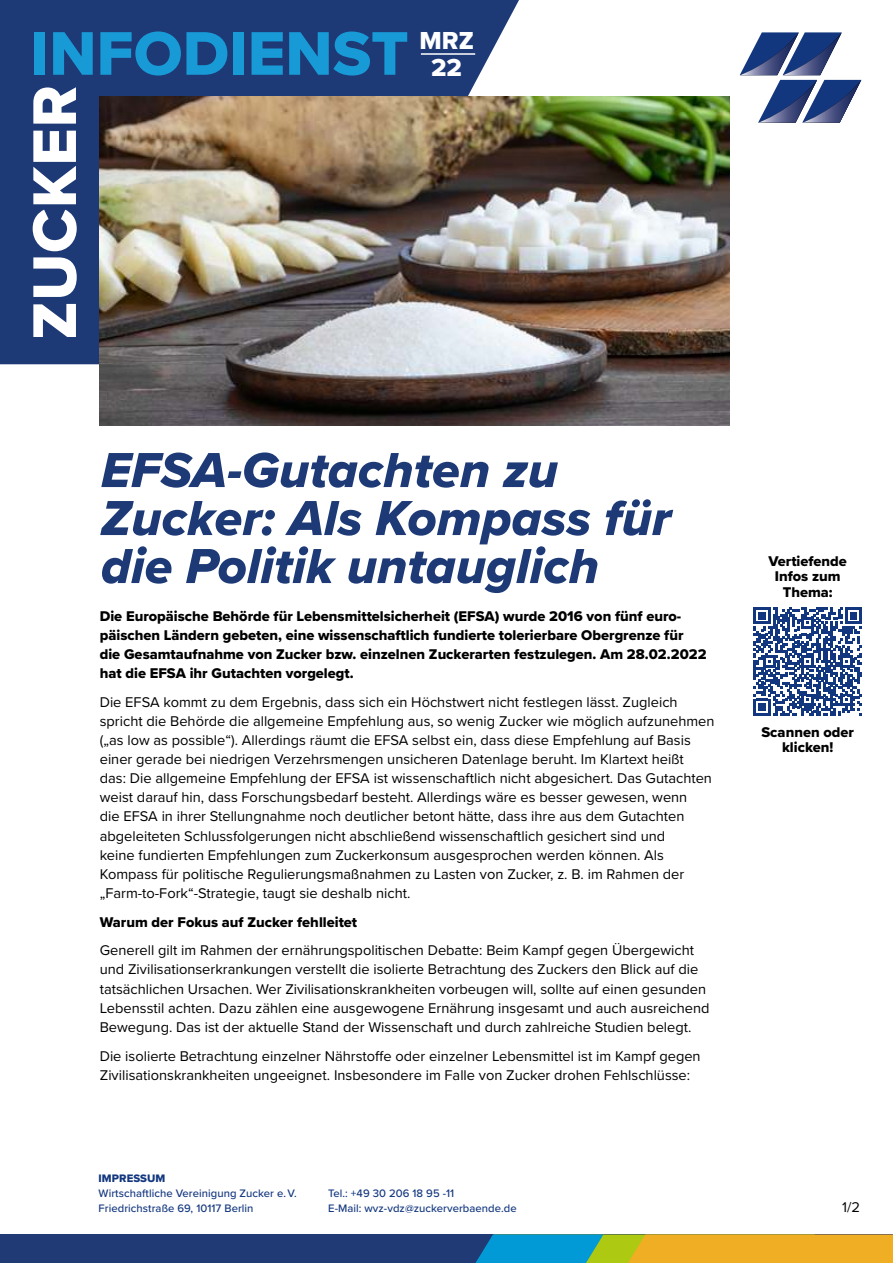
<style>
.page{position:relative;width:893px;height:1263px;background:#fff}
.page>*{position:absolute;margin:0;border:0;box-sizing:border-box;transform-origin:0 0}
.t1{font:63.9px "Proxima Nova Extrabld";color:#189ad7}
.t2{font:63.9px "Proxima Nova Extrabld";letter-spacing:.01em;color:#fff}
.t3{font:51px/48px "Proxima Nova Extrabld It";color:#1d3a77}
.t4{font:25.5px/27px "Proxima Nova Extrabld";color:#fff;text-align:center}
.t5{font:14.7px/19.2px "Proxima Nova";color:#000}
.t6{font:14.7px/19.2px "Proxima Nova Extrabld";color:#000;text-align:center}
.t7{font:500 11.25px/15px "Proxima Nova";letter-spacing:.005em;color:#13377f}
.t8{font:11.25px "Proxima Nova Extrabld";letter-spacing:.005em;color:#13377f}
</style>
<div class="page">
<div style="left:0;top:1234px;width:893px;height:29px;background:#203a76"></div>
<svg style="left:475px;top:1234px;width:418px;height:29px;background:#a3a753"></svg>
<div style="left:0;top:0;width:519px;height:364px;background:#1d3a77"></div>
<svg style="left:740px;top:75px;width:121px;height:5px"></svg>
<img style="left:740px;top:32px;width:43px;height:43px">
<img style="left:783px;top:32px;width:59px;height:43px">
<img style="left:758px;top:80px;width:44px;height:43px">
<img style="left:802px;top:80px;width:59px;height:43px">
<hr style="left:421px;top:53px;width:54px;height:2px;background:#fff">
<svg style="left:754px;top:607px;width:108px;height:108px"></svg>
<img style="left:100px;top:96px;width:629px;height:329px">
<h1 class="t1" style="left:31px;top:27px;width:379px">INFODIENST</h1>
<h1 class="t2" style="left:28px;top:339px;width:256px;rotate:-90deg">ZUCKER</h1>
<h3 class="t4" style="left:419px;top:29px;width:56px">MRZ<br>22</h3>
<h2 class="t3" style="left:101px;top:449px;width:572px">EFSA-Gutachten zu<br>Zucker: Als Kompass für die Politik untauglich</h2>
<p class="t6" style="left:100px;top:607px;width:608px;text-align:left">Die Europäische Behörde für Lebensmittelsicherheit (EFSA) wurde 2016 von fünf euro&shy;päischen Ländern gebeten, eine wissenschaftlich fundierte tolerierbare Obergrenze für die Gesamtaufnahme von Zucker bzw. einzelnen Zuckerarten festzulegen. Am 28.02.2022 hat die EFSA ihr Gutachten vorgelegt.</p>
<p class="t5" style="left:100px;top:692px;width:616px">Die EFSA kommt zu dem Ergebnis, dass sich ein Höchstwert nicht festlegen lässt. Zugleich spricht die Behörde die allgemeine Empfehlung aus, so wenig Zucker wie möglich aufzunehmen („as low as possible“). Allerdings räumt die EFSA selbst ein, dass diese Empfehlung auf Basis einer gerade bei niedrigen Verzehrsmengen unsicheren Datenlage beruht. Im Klartext heißt<br>das: Die allgemeine Empfehlung der EFSA ist wissenschaftlich nicht abgesichert. Das Gutachten weist darauf hin, dass Forschungsbedarf besteht. Allerdings wäre es besser gewesen, wenn<br>die EFSA in ihrer Stellungnahme noch deutlicher betont hätte, dass ihre aus dem Gutachten abgeleiteten Schlussfolgerungen nicht abschließend wissenschaftlich gesichert sind und<br>keine fundierten Empfehlungen zum Zuckerkonsum ausgesprochen werden können. Als Kompass für politische Regulierungsmaßnahmen zu Lasten von Zucker, z. B. im Rahmen der „Farm-to-Fork“-Strategie, taugt sie deshalb nicht.</p>
<p class="t6" style="left:100px;top:913px;width:259px">Warum der Fokus auf Zucker fehlleitet</p>
<p class="t5" style="left:100px;top:941px;width:611px">Generell gilt im Rahmen der ernährungspolitischen Debatte: Beim Kampf gegen Übergewicht und Zivilisationserkrankungen verstellt die isolierte Betrachtung des Zuckers den Blick auf die tatsächlichen Ursachen. Wer Zivilisationskrankheiten vorbeugen will, sollte auf einen gesunden Lebensstil achten. Dazu zählen eine ausgewogene Ernährung insgesamt und auch ausreichend Bewegung. Das ist der aktuelle Stand der Wissenschaft und durch zahlreiche Studien belegt.</p>
<p class="t5" style="left:100px;top:1046px;width:602px">Die isolierte Betrachtung einzelner Nährstoffe oder einzelner Lebensmittel ist im Kampf gegen<br>Zivilisationskrankheiten ungeeignet. Insbesondere im Falle von Zucker drohen Fehlschlüsse:</p>
<p class="t8" style="left:99px;top:1173px;width:68px">IMPRESSUM</p>
<p class="t7" style="left:99px;top:1186px;width:200px">Wirtschaftliche Vereinigung Zucker e. V.<br>Friedrichstraße 69, 10117 Berlin</p>
<p class="t7" style="left:328px;top:1186px;width:190px">Tel.: +49 30 206 18 95 -11<br>E-Mail: wvz-vdz@zuckerverbaende.de</p>
<p class="t6" style="left:768px;top:554px;width:80px;line-height:15.3px">Vertiefende<br>Infos zum<br>Thema:</p>
<p class="t6" style="left:761px;top:725px;width:94px;line-height:15.3px">Scannen oder klicken!</p>
<p class="t5" style="left:842px;top:1197px;width:19px">1/2</p>
</div>
